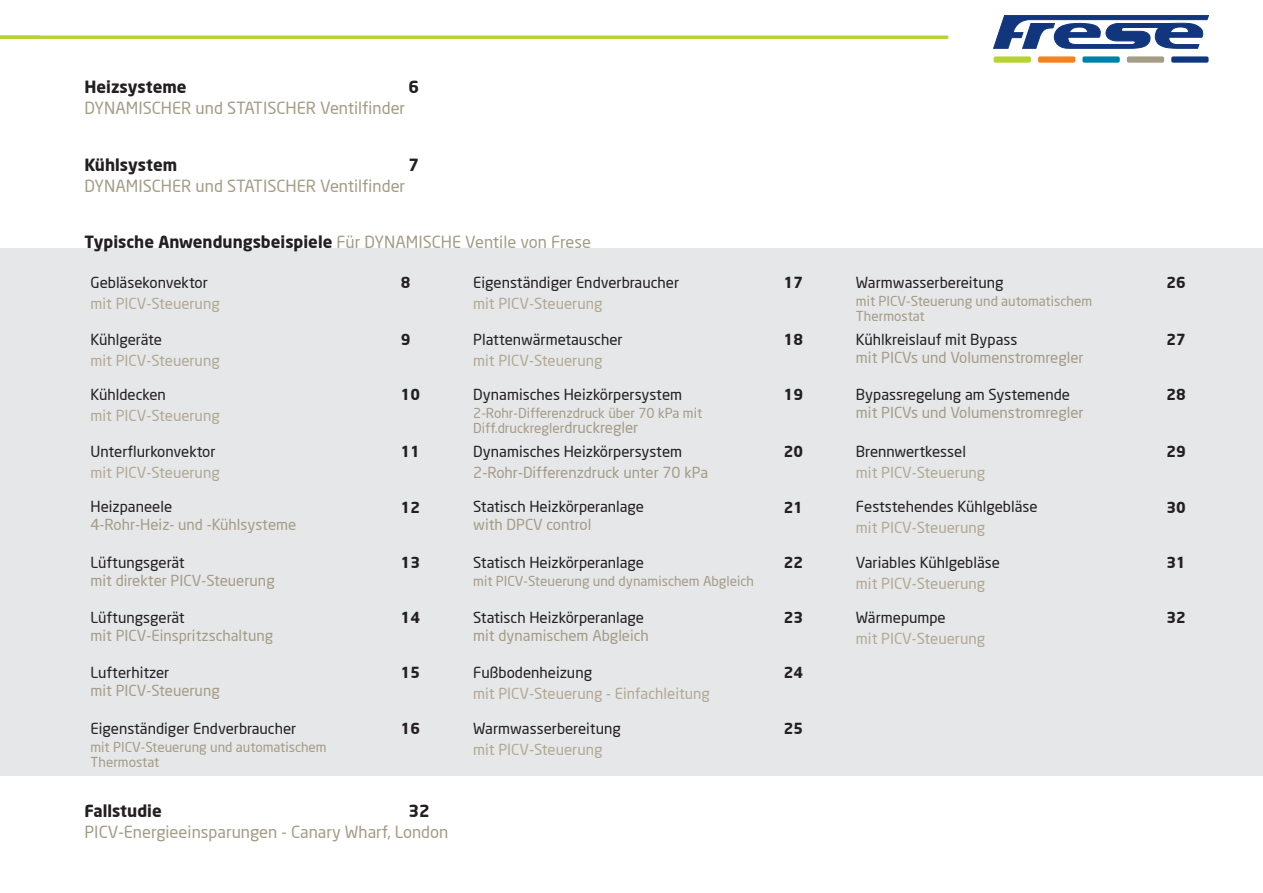
<style>
.page{position:relative;width:1263px;height:893px;background:#fff}
.page>*{position:absolute;margin:0;border:0;box-sizing:border-box;transform-origin:0 0}
.Overskrift{font:16.5px "Neo Sans";color:#a49c87}
.Overskrift-2{font:700 16.5px "Neo Sans";color:#231f20}
.Overskrift-3{font:15px "Neo Sans";color:#231f20}
.Overskrift-4{font:15px/18px "Neo Sans";color:#a49c87}
.Overskrift-5{font:15px/21px "Neo Sans";color:#b1a993}
.t1{font:700 15px "Neo Sans";color:#231f20}
.Overskrift-6{font:13.5px/15px "Neo Sans";color:#a49c87}
.s1{font-weight:700;color:#231f20}
.s2{color:#231f20}
.s3{font-size:15px}
</style>
<div class="page">
<hr style="left:0;top:36px;width:948px;height:3px;background:#b5d334">
<div style="left:994px;top:56px;width:37px;height:7px;background:#b5d334;border-radius:2px"></div>
<div style="left:1038px;top:56px;width:37px;height:7px;background:#f58220;border-radius:2px"></div>
<div style="left:1082px;top:56px;width:38px;height:7px;background:#0081a7;border-radius:2px"></div>
<div style="left:1127px;top:56px;width:37px;height:7px;background:#a49c87;border-radius:2px"></div>
<div style="left:1171px;top:56px;width:37px;height:7px;background:#11367e;border-radius:2px"></div>
<svg style="left:993px;top:15px;width:216px;height:34px"></svg>
<div style="left:0;top:248px;width:1263px;height:527px;background:#e6e7e9"></div>
<p class="Overskrift-2" style="left:85px;top:77px;width:104px">Heizsysteme</p>
<p class="Overskrift-2" style="left:409px;top:77px;width:12px">6</p>
<p class="Overskrift" style="left:85px;top:98px;width:322px">DYNAMISCHER und STATISCHER Ventilfinder</p>
<p class="Overskrift-2" style="left:85px;top:154px;width:94px">Kühlsystem</p>
<p class="Overskrift-2" style="left:409px;top:154px;width:12px">7</p>
<p class="Overskrift" style="left:85px;top:176px;width:322px">DYNAMISCHER und STATISCHER Ventilfinder</p>
<p class="Overskrift" style="left:85px;top:232px;width:508px"><span class="s1">Typische Anwendungsbeispiele</span> Für DYNAMISCHE Ventile von Frese</p>
<p class="Overskrift-3" style="left:91px;top:273px;width:119px">Gebläsekonvektor</p>
<p class="Overskrift-5" style="left:91px;top:293px;width:131px">mit PICV-Steuerung</p>
<p class="t1" style="left:401px;top:273px;width:11px">8</p>
<p class="Overskrift-3" style="left:473px;top:273px;width:207px">Eigenständiger Endverbraucher</p>
<p class="Overskrift-5" style="left:473px;top:293px;width:131px">mit PICV-Steuerung</p>
<p class="Overskrift-5" style="left:91px;top:329px;width:131px"><span class="s2">Kühlgeräte<br></span>mit PICV-Steuerung</p>
<p class="t1" style="left:401px;top:330px;width:11px">9</p>
<p class="Overskrift-3" style="left:473px;top:330px;width:151px">Plattenwärmetauscher</p>
<p class="Overskrift-5" style="left:473px;top:350px;width:131px">mit PICV-Steuerung</p>
<p class="Overskrift-3" style="left:91px;top:385px;width:77px">Kühldecken</p>
<p class="Overskrift-5" style="left:91px;top:405px;width:131px">mit PICV-Steuerung</p>
<p class="t1" style="left:401px;top:385px;width:21px">10</p>
<p class="Overskrift-3" style="left:473px;top:385px;width:210px">Dynamisches Heizkörpersystem</p>
<p class="Overskrift-6" style="left:473px;top:405px;width:230px">2-Rohr-Differenzdruck über 70 kPa mit</p>
<p class="Overskrift-6" style="left:473px;top:420px;width:167px">Diff.druckregler<span class="s3">druckregler</span></p>
<p class="Overskrift-3" style="left:91px;top:442px;width:127px">Unterflurkonvektor</p>
<p class="Overskrift-5" style="left:91px;top:462px;width:131px">mit PICV-Steuerung</p>
<p class="t1" style="left:401px;top:442px;width:21px">11</p>
<p class="Overskrift-3" style="left:473px;top:442px;width:210px">Dynamisches Heizkörpersystem</p>
<p class="Overskrift-4" style="left:473px;top:463px;width:236px">2-Rohr-Differenzdruck unter 70 kPa</p>
<p class="Overskrift-3" style="left:91px;top:498px;width:83px">Heizpaneele</p>
<p class="Overskrift-4" style="left:91px;top:516px;width:207px">4-Rohr-Heiz- und -Kühlsysteme</p>
<p class="t1" style="left:401px;top:497px;width:21px">12</p>
<p class="Overskrift-3" style="left:473px;top:498px;width:172px">Statisch Heizkörperanlage</p>
<p class="Overskrift-4" style="left:473px;top:516px;width:120px">with DPCV control</p>
<p class="Overskrift-4" style="left:91px;top:553px;width:186px"><span class="s2">Lüftungsgerät<br></span>mit direkter PICV-Steuerung</p>
<p class="t1" style="left:401px;top:553px;width:21px">13</p>
<p class="Overskrift-3" style="left:473px;top:553px;width:172px">Statisch Heizkörperanlage</p>
<p class="Overskrift-6" style="left:473px;top:573px;width:282px">mit PICV-Steuerung und dynamischem Abgleich</p>
<p class="Overskrift-4" style="left:91px;top:608px;width:184px"><span class="s2">Lüftungsgerät<br></span>mit PICV-Einspritzschaltung</p>
<p class="t1" style="left:401px;top:608px;width:21px">14</p>
<p class="Overskrift-3" style="left:473px;top:608px;width:172px">Statisch Heizkörperanlage</p>
<p class="Overskrift-4" style="left:473px;top:626px;width:177px">mit dynamischem Abgleich</p>
<p class="Overskrift-4" style="left:91px;top:663px;width:131px"><span class="s2">Lufterhitzer<br></span>mit PICV-Steuerung</p>
<p class="t1" style="left:401px;top:663px;width:21px">15</p>
<p class="Overskrift-3" style="left:473px;top:664px;width:120px">Fußbodenheizung</p>
<p class="Overskrift-5" style="left:473px;top:683px;width:238px">mit PICV-Steuerung - Einfachleitung</p>
<p class="Overskrift-3" style="left:91px;top:719px;width:207px">Eigenständiger Endverbraucher</p>
<p class="Overskrift-6" style="left:91px;top:739px;width:238px">mit PICV-Steuerung und automatischem<br>Thermostat</p>
<p class="t1" style="left:401px;top:719px;width:21px">16</p>
<p class="Overskrift-3" style="left:473px;top:719px;width:149px">Warmwasserbereitung</p>
<p class="Overskrift-5" style="left:473px;top:738px;width:131px">mit PICV-Steuerung</p>
<p class="Overskrift-2" style="left:85px;top:800px;width:79px">Fallstudie</p>
<p class="Overskrift-2" style="left:409px;top:800px;width:23px">32</p>
<p class="Overskrift" style="left:85px;top:822px;width:365px">PICV-Energieeinsparungen - Canary Wharf, London</p>
<p class="t1" style="left:784px;top:273px;width:21px">17</p>
<p class="Overskrift-3" style="left:856px;top:273px;width:149px">Warmwasserbereitung</p>
<p class="Overskrift-6" style="left:856px;top:293px;width:238px">mit PICV-Steuerung und automatischem<br>Thermostat</p>
<p class="t1" style="left:784px;top:330px;width:21px">18</p>
<p class="Overskrift-3" style="left:856px;top:330px;width:163px">Kühlkreislauf mit Bypass</p>
<p class="Overskrift-4" style="left:856px;top:348px;width:229px">mit PICVs und Volumenstromregler</p>
<p class="t1" style="left:784px;top:385px;width:21px">19</p>
<p class="Overskrift-3" style="left:856px;top:385px;width:216px">Bypassregelung am Systemende</p>
<p class="Overskrift-4" style="left:856px;top:403px;width:229px">mit PICVs und Volumenstromregler</p>
<p class="t1" style="left:784px;top:442px;width:21px">20</p>
<p class="Overskrift-3" style="left:856px;top:442px;width:112px">Brennwertkessel</p>
<p class="Overskrift-5" style="left:856px;top:462px;width:131px">mit PICV-Steuerung</p>
<p class="t1" style="left:784px;top:497px;width:21px">21</p>
<p class="Overskrift-3" style="left:856px;top:498px;width:183px">Feststehendes Kühlgebläse</p>
<p class="Overskrift-5" style="left:856px;top:517px;width:131px">mit PICV-Steuerung</p>
<p class="t1" style="left:784px;top:553px;width:21px">22</p>
<p class="Overskrift-3" style="left:856px;top:553px;width:146px">Variables Kühlgebläse</p>
<p class="Overskrift-5" style="left:856px;top:572px;width:131px">mit PICV-Steuerung</p>
<p class="t1" style="left:784px;top:608px;width:21px">23</p>
<p class="Overskrift-3" style="left:856px;top:608px;width:91px">Wärmepumpe</p>
<p class="Overskrift-5" style="left:856px;top:628px;width:131px">mit PICV-Steuerung</p>
<p class="t1" style="left:784px;top:663px;width:21px">24</p>
<p class="t1" style="left:784px;top:719px;width:21px">25</p>
<p class="t1" style="left:1166px;top:273px;width:21px">26</p>
<p class="t1" style="left:1166px;top:330px;width:21px">27</p>
<p class="t1" style="left:1166px;top:385px;width:21px">28</p>
<p class="t1" style="left:1166px;top:442px;width:21px">29</p>
<p class="t1" style="left:1166px;top:497px;width:21px">30</p>
<p class="t1" style="left:1166px;top:553px;width:21px">31</p>
<p class="t1" style="left:1166px;top:608px;width:21px">32</p>
</div>
